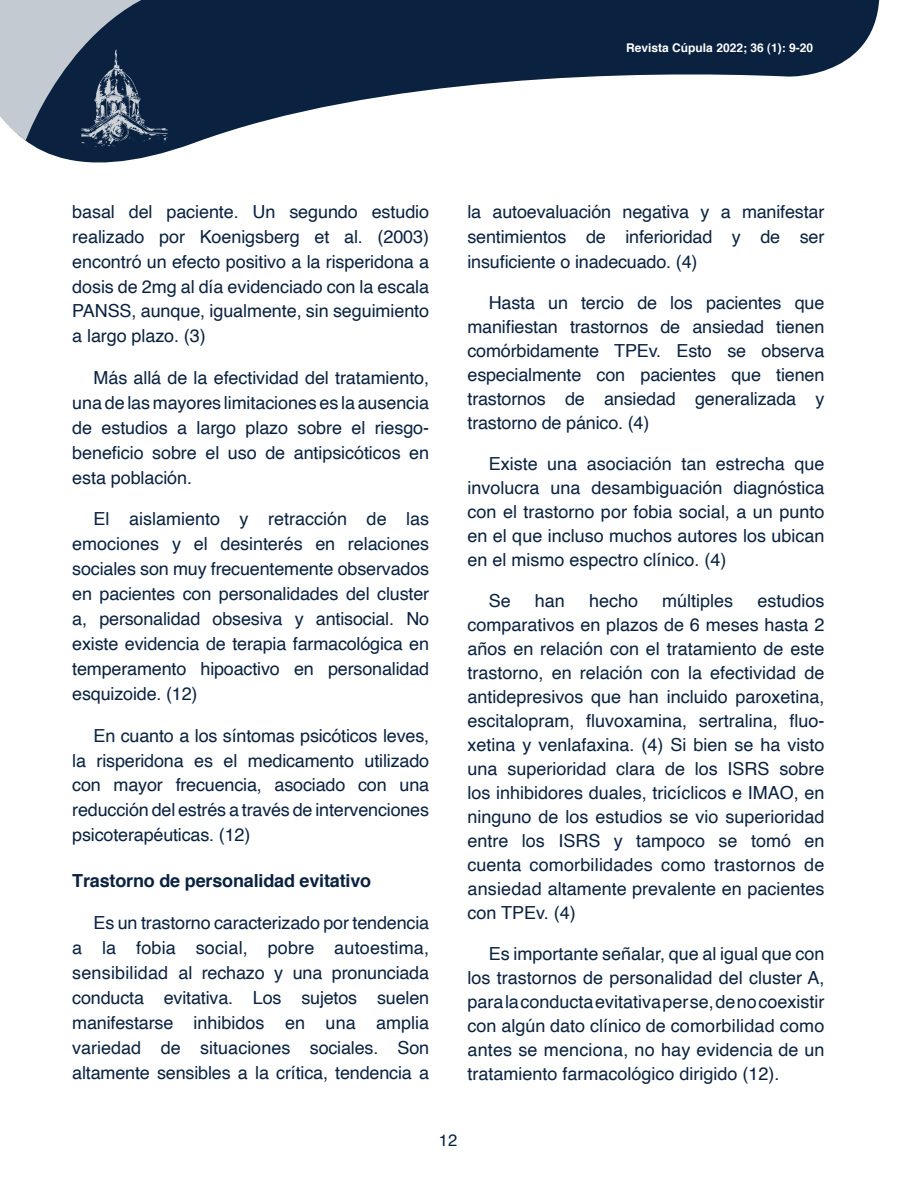
<style>
.page{position:relative;width:918px;height:1188px;background:#fff}
.page>*{position:absolute;margin:0;border:0;box-sizing:border-box;transform-origin:0 0}
.t1{font:18px/24px "Helvetica";letter-spacing:-.005em;color:#0a2240;text-align:justify}
.t2{font:700 18px "Helvetica";letter-spacing:-.01em;color:#0a2240}
.t3{font:16.5px "Helvetica";color:#0a2240}
.t4{font:700 12px "Helvetica";color:#fff}
</style>
<div class="page">
<svg style="left:35px;top:0;width:845px;height:163px;fill:#0a2240"></svg>
<svg style="left:0;top:0;width:215px;height:147px;background:#516277"></svg>
<p class="t4" style="left:626px;top:40px;width:188px">Revista Cúpula 2022; 36 (1): 9-20</p>
<p class="t1" style="left:72px;top:200px;width:358px;line-height:24.8px">basal del paciente. Un segundo estudio realizado por Koenigsberg et al. (2003) encontró un efecto positivo a la risperidona a dosis de 2mg al día evidenciado con la escala PANSS, aunque, igualmente, sin seguimiento a largo plazo. (3)</p>
<p class="t1" style="left:72px;top:366px;width:358px;line-height:24.9px;text-indent:21px">Más allá de la efectividad del tratamiento, una de las mayores limitaciones es la ausencia de estudios a largo plazo sobre el riesgo&shy;beneficio sobre el uso de antipsicóticos en esta población.</p>
<p class="t1" style="left:72px;top:507px;width:358px;line-height:24.9px;text-indent:21px">El aislamiento y retracción de las emociones y el desinterés en relaciones sociales son muy frecuentemente observados en pacientes con personalidades del cluster a, personalidad obsesiva y antisocial. No existe evidencia de terapia farmacológica en temperamento hipoactivo en personalidad esquizoide. (12)</p>
<p class="t1" style="left:72px;top:723px;width:358px;line-height:24.9px;text-indent:21px">En cuanto a los síntomas psicóticos leves, la risperidona es el medicamento utilizado con mayor frecuencia, asociado con una reducción del estrés a través de intervenciones psicoterapéuticas. (12)</p>
<p class="t2" style="left:72px;top:870px;width:300px">Trastorno de personalidad evitativo</p>
<p class="t1" style="left:72px;top:911px;width:358px;line-height:24.9px;text-indent:21px">Es un trastorno caracterizado por tendencia a la fobia social, pobre autoestima, sensibilidad al rechazo y una pronunciada conducta evitativa. Los sujetos suelen manifestarse inhibidos en una amplia variedad de situaciones sociales. Son altamente sensibles a la crítica, tendencia a</p>
<p class="t1" style="left:468px;top:200px;width:358px;line-height:24.8px">la autoevaluación negativa y a manifestar sentimientos de inferioridad y de ser insuficiente o inadecuado. (4)</p>
<p class="t1" style="left:468px;top:291px;width:358px;text-indent:21px">Hasta un tercio de los pacientes que manifiestan trastornos de ansiedad tienen comórbidamente TPEv. Esto se observa especialmente con pacientes que tienen trastornos de ansiedad generalizada y trastorno de pánico. (4)</p>
<p class="t1" style="left:468px;top:452px;width:358px;text-indent:21px">Existe una asociación tan estrecha que involucra una desambiguación diagnóstica con el trastorno por fobia social, a un punto en el que incluso muchos autores los ubican en el mismo espectro clínico. (4)</p>
<p class="t1" style="left:489px;top:589px;width:24px">Se</p>
<p class="t1" style="left:535px;top:589px;width:32px">han</p>
<p class="t1" style="left:589px;top:589px;width:51px">hecho</p>
<p class="t1" style="left:662px;top:589px;width:73px">múltiples</p>
<p class="t1" style="left:468px;top:589px;width:358px;text-indent:290px">estudios comparativos en plazos de 6 meses hasta 2 años en relación con el tratamiento de este trastorno, en relación con la efectividad de antidepresivos que han incluido paroxetina, escitalopram, fluvoxamina, sertralina, fluo&shy;xetina y venlafaxina. (4) Si bien se ha visto una superioridad clara de los ISRS sobre los inhibidores duales, tricíclicos e IMAO, en ninguno de los estudios se vio superioridad entre los ISRS y tampoco se tomó en cuenta comorbilidades como trastornos de ansiedad altamente prevalente en pacientes con TPEv. (4)</p>
<p class="t1" style="left:468px;top:942px;width:358px;text-indent:21px">Es importante señalar, que al igual que con los trastornos de personalidad del cluster A, para la conducta evitativa per se, de no coexistir con algún dato clínico de comorbilidad como antes se menciona, no hay evidencia de un tratamiento farmacológico dirigido (12).</p>
<p class="t3" style="left:439px;top:1128px;width:20px">12</p>
</div>
